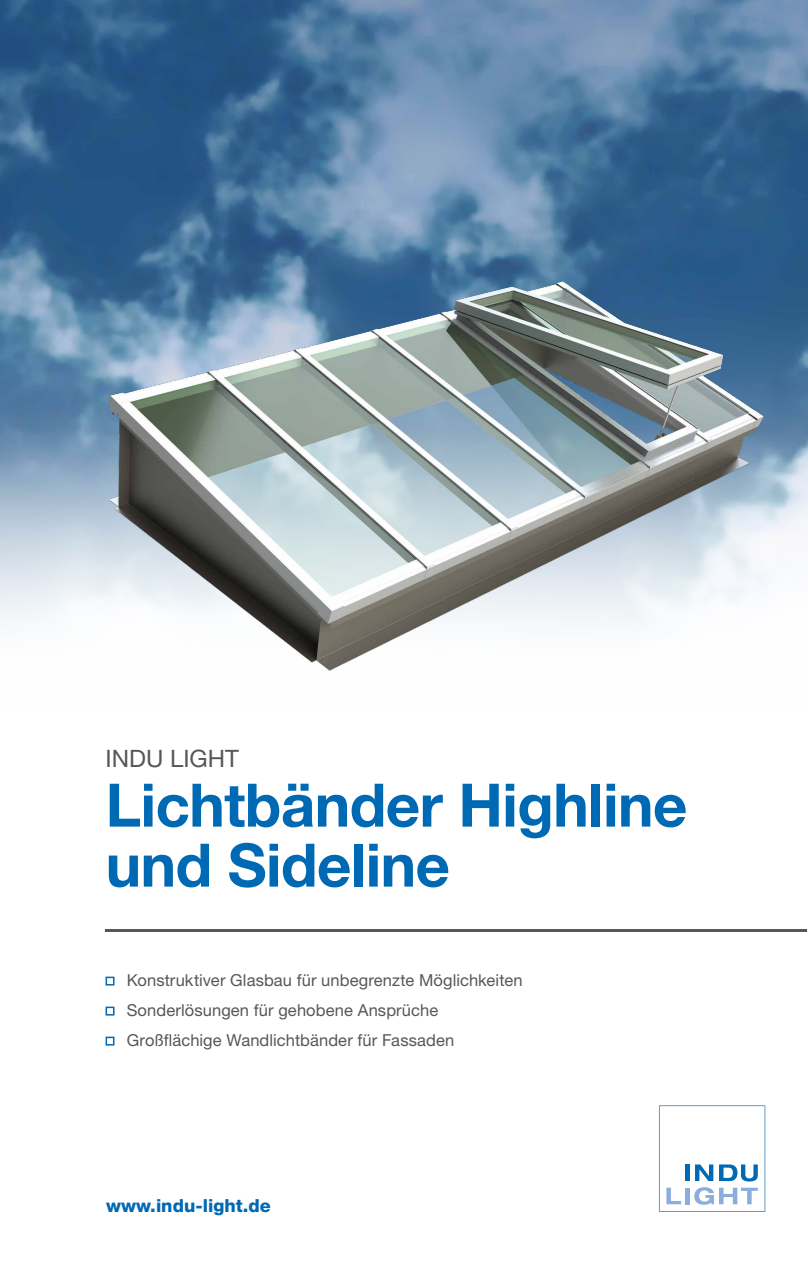
<style>
.page{position:relative;width:808px;height:1263px;background:#fff}
.page>*{position:absolute;margin:0;border:0;box-sizing:border-box;transform-origin:0 0}
.t1{font:700 60px/60px "Helvetica Neue LT Pro";letter-spacing:-.01em;color:#0069b4}
.t2{font:24px "Helvetica Neue LT Pro";color:#575756}
.t3{font:800 18px "Helvetica Neue LT Pro";color:#0069b4}
.t4{font:16.5px/30px "Helvetica Neue LT Pro";letter-spacing:.005em;color:#575756}
</style>
<div class="page">
<img style="left:0;top:0;width:807px;height:621px">
<svg style="left:659px;top:1105px;width:106px;height:107px"></svg>
<hr style="left:106px;top:929px;width:701px;height:2px;background:#575756">
<div style="left:106px;top:977px;width:8px;height:8px;border:2px solid #0069b4"></div>
<div style="left:106px;top:1007px;width:8px;height:8px;border:2px solid #0069b4"></div>
<div style="left:106px;top:1037px;width:8px;height:8px;border:2px solid #0069b4"></div>
<img style="left:106px;top:273px;width:659px;height:398px">
<hr style="left:807px;top:0;width:1px;height:912px;background:#0069b4">
<h2 class="t2" style="left:106px;top:743px;width:135px">INDU LIGHT</h2>
<h1 class="t1" style="left:106px;top:773px;width:583px">Lichtbänder Highline und Sideline</h1>
<p class="t4" style="left:127px;top:964px;width:397px">Konstruktiver Glasbau für unbegrenzte Möglichkeiten<br>Sonderlösungen für gehobene Ansprüche<br>Großflächige Wandlichtbänder für Fassaden</p>
<p class="t3" style="left:106px;top:1195px;width:166px">www.indu-light.de</p>
</div>
